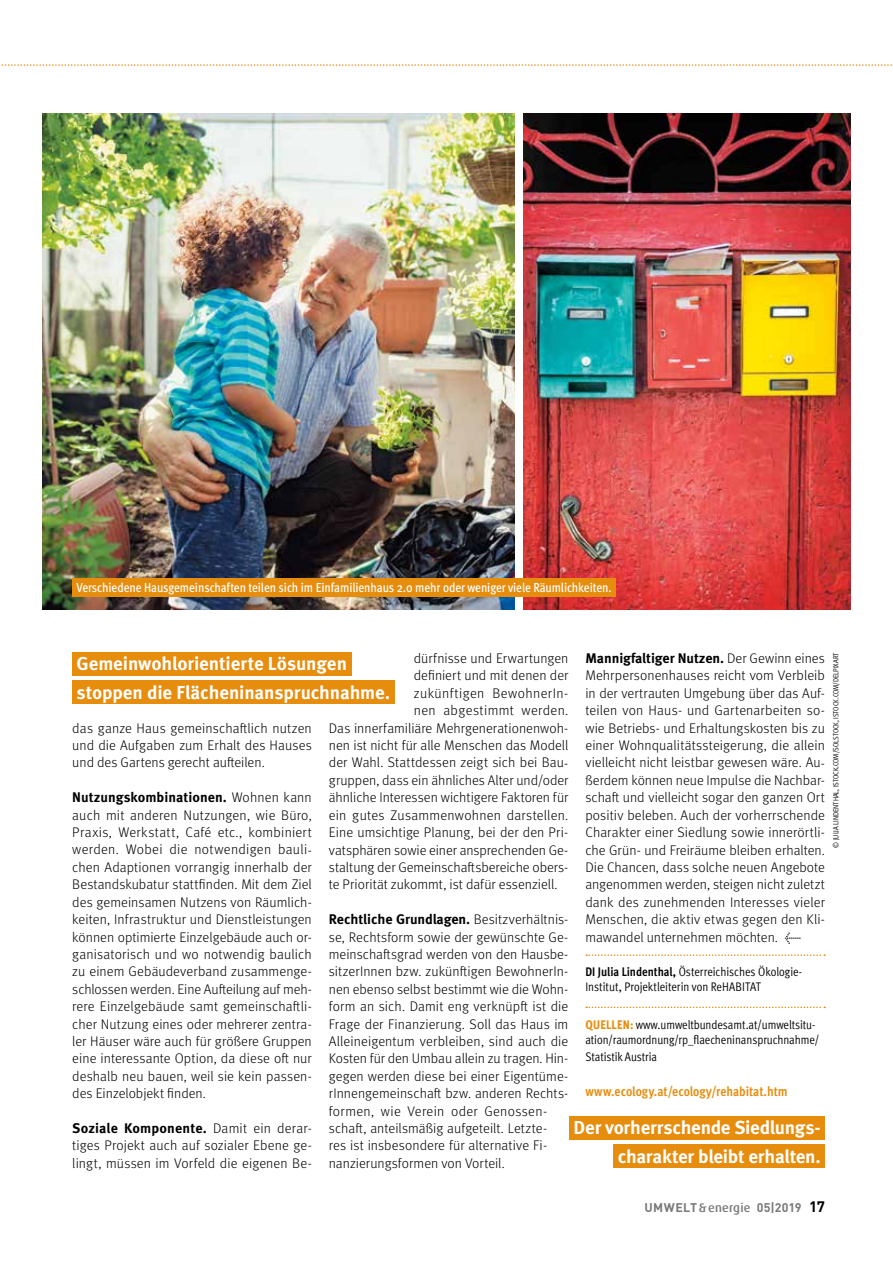
<style>
.page{position:relative;width:893px;height:1263px;background:#fff}
.page>*{position:absolute;margin:0;border:0;box-sizing:border-box;transform-origin:0 0}
.t1{font:700 18.75px/28.5px "Meta Pro";letter-spacing:-.01em;color:#fff;text-align:right}
.t2{font:300 13.95px/17.4px "Meta Pro";letter-spacing:.005em;color:#000;text-align:justify}
.t3{font:300 13.95px "Meta Pro";letter-spacing:.03em;color:#000}
.t4{font:300 13.95px "Meta Pro";letter-spacing:.025em;color:#000}
.t5{font:700 condensed 13.5px "Meta Pro";color:#e68d0e}
.t6{font:500 condensed 13.05px "Meta Pro";letter-spacing:-.005em;color:#fff}
.t7{font:12.45px/15px "Meta Pro Cond Norm";letter-spacing:-.005em;color:#000}
.t8{font:700 12.45px "DIN Pro";letter-spacing:.025em;color:#7a797a}
.t9{font:7.5px "Meta Pro Cond Norm";letter-spacing:-.01em;color:#000}
.s1{font-weight:700}
.s2{font-family:"Meta Pro Norm";font-weight:400}
.s3{font-family:"Meta Pro";font-weight:700;font-stretch:condensed}
.s4{font-family:"Meta Pro";font-weight:800;font-stretch:condensed;color:#e68d0e}
.s5{font-family:"Dax Pro";font-weight:500}
.s6{font-size:15px;color:#000}
</style>
<div class="page">
<svg style="left:586px;top:954px;width:239px;height:2px"></svg>
<svg style="left:586px;top:1006px;width:239px;height:2px"></svg>
<div style="left:569px;top:1116px;width:256px;height:23px;background:#e68d0e"></div>
<div style="left:613px;top:1145px;width:212px;height:23px;background:#e68d0e"></div>
<div style="left:72px;top:652px;width:279px;height:23px;background:#e68d0e"></div>
<div style="left:72px;top:681px;width:322px;height:23px;background:#e68d0e"></div>
<img style="left:43px;top:114px;width:471px;height:495px">
<img style="left:523px;top:114px;width:327px;height:495px">
<svg style="left:1px;top:64px;width:891px;height:2px"></svg>
<div style="left:72px;top:578px;width:544px;height:19px;background:#e68d0e"></div>
<p class="t6" style="left:77px;top:578px;width:537px">Verschiedene Hausgemeinschaften teilen sich im Einfamilienhaus 2.0 mehr oder weniger viele Räumlichkeiten.</p>
<p class="t2" style="left:585px;top:649px;width:241px"><span class="s1">Mannigfaltiger Nutzen.</span> Der Gewinn eines Mehrpersonenhauses reicht vom Verbleib in der vertrauten Umgebung über das Auf&shy;teilen von Haus- und Gartenarbeiten so&shy;wie Betriebs- und Erhaltungskosten bis zu einer Wohnqualitätssteigerung, die allein vielleicht nicht leistbar gewesen wäre. Au&shy;ßerdem können neue Impulse die Nachbar&shy;schaft und vielleicht sogar den ganzen Ort positiv beleben. Auch der vorherrschende Charakter einer Siedlung sowie innerörtli&shy;che Grün- und Freiräume bleiben erhalten.<br>Die Chancen, dass solche neuen Angebote angenommen werden, steigen nicht zuletzt dank des zunehmenden Interesses vieler Menschen, die aktiv etwas gegen den Kli&shy;mawandel unternehmen möchten. <span class="s2">←</span></p>
<p class="t7" style="left:585px;top:964px;width:218px"><span class="s3">DI Julia Lindenthal,</span> Österreichisches Ökologie-<br>Institut, Projektleiterin von ReHABITAT</p>
<p class="t7" style="left:585px;top:1016px;width:235px"><span class="s4">QUELLEN:</span> www.umweltbundesamt.at/umweltsitu&shy;ation/raumordnung/rp_flaecheninanspruchnahme/</p>
<p class="t7" style="left:585px;top:1048px;width:73px">Statistik Austria</p>
<p class="t5" style="left:585px;top:1081px;width:204px">www.ecology.at/ecology/rehabitat.htm</p>
<h1 class="t1" style="left:574px;top:1112px;width:249px">Der vorherrschende Siedlungs&shy;charakter bleibt erhalten.</h1>
<p class="t2" style="left:414px;top:649px;width:156px">dürfnisse und Erwartungen</p>
<p class="t2" style="left:414px;top:666px;width:156px">definiert und mit denen der</p>
<p class="t3" style="left:414px;top:683px;width:156px">zukünftigen BewohnerIn-</p>
<p class="t4" style="left:414px;top:700px;width:156px">nen abgestimmt werden.</p>
<p class="t2" style="left:329px;top:718px;width:241px">Das innerfamiliäre Mehrgenerationenwoh-</p>
<p class="t2" style="left:329px;top:736px;width:241px">nen ist nicht für alle Menschen das Modell</p>
<p class="t2" style="left:329px;top:753px;width:241px">der Wahl. Stattdessen zeigt sich bei Bau-</p>
<p class="t2" style="left:329px;top:771px;width:241px">gruppen, dass ein ähnliches Alter und/oder</p>
<p class="t2" style="left:329px;top:788px;width:241px">ähnliche Interessen wichtigere Faktoren für</p>
<p class="t2" style="left:329px;top:805px;width:241px">ein gutes Zusammenwohnen darstellen.</p>
<p class="t2" style="left:329px;top:823px;width:241px">Eine umsichtige Planung, bei der den Pri-</p>
<p class="t2" style="left:329px;top:840px;width:241px">vatsphären sowie einer ansprechenden Ge-</p>
<p class="t2" style="left:329px;top:858px;width:241px">staltung der Gemeinschaftsbereiche obers-</p>
<p class="t2" style="left:329px;top:875px;width:230px">te Priorität zukommt, ist dafür essenziell.</p>
<p class="t2" style="left:329px;top:910px;width:241px;text-align:left"><span class="s1">Rechtliche Grundlagen.</span> Besitzverhältnis&shy;se, Rechtsform sowie der gewünschte Ge&shy;meinschaftsgrad werden von den Hausbe&shy;sitzerInnen bzw. zukünftigen BewohnerIn&shy;nen ebenso selbst bestimmt wie die Wohn&shy;form an sich. Damit eng verknüpft ist die Frage der Finanzierung. Soll das Haus im Alleineigentum verbleiben, sind auch die Kosten für den Umbau allein zu tragen. Hin&shy;gegen werden diese bei einer Eigentüme&shy;rInnengemeinschaft bzw. anderen Rechts&shy;formen, wie Verein oder Genossen&shy;schaft, anteilsmäßig aufgeteilt. Letzte-<br>res ist insbesondere für alternative Fi&shy;nanzierungsformen von Vorteil.</p>
<p class="t9" style="left:830px;top:848px;width:196px;rotate:-90deg">© JULIA LINDENTHAL, ISTOCK.COM/SOLSTOCK, ISTOCK.COM/DELPIXART</p>
<h1 class="t1" style="left:77px;top:648px;width:315px;text-align:left">Gemeinwohlorientierte Lösungen stoppen die Flächeninanspruchnahme.</h1>
<p class="t2" style="left:72px;top:718px;width:241px">das ganze Haus gemeinschaftlich nutzen und die Aufgaben zum Erhalt des Hauses und des Gartens gerecht aufteilen.</p>
<p class="t2" style="left:72px;top:788px;width:241px"><span class="s1">Nutzungskombinationen.</span> Wohnen kann auch mit anderen Nutzungen, wie Büro, Praxis, Werkstatt, Café etc., kombiniert werden. Wobei die notwendigen bauli&shy;chen Adaptionen vorrangig innerhalb der Bestandskubatur stattfinden. Mit dem Ziel des gemeinsamen Nutzens von Räumlich&shy;keiten, Infrastruktur und Dienstleistungen können optimierte Einzelgebäude auch or&shy;ganisatorisch und wo notwendig baulich zu einem Gebäudeverband zusammenge&shy;schlossen werden. Eine Aufteilung auf meh&shy;rere Einzelgebäude samt gemeinschaftli&shy;cher Nutzung eines oder mehrerer zentra&shy;ler Häuser wäre auch für größere Gruppen eine interessante Option, da diese oft nur deshalb neu bauen, weil sie kein passen&shy;des Einzelobjekt finden.</p>
<p class="t2" style="left:72px;top:1119px;width:241px"><span class="s1">Soziale Komponente.</span> Damit ein derar&shy;tiges Projekt auch auf sozialer Ebene ge&shy;lingt, müssen im Vorfeld die eigenen Be-</p>
<p class="t8" style="left:645px;top:1196px;width:182px">UMWELT<span class="s5">&amp;energie</span> 05|2019 <span class="s6">17</span></p>
</div>
